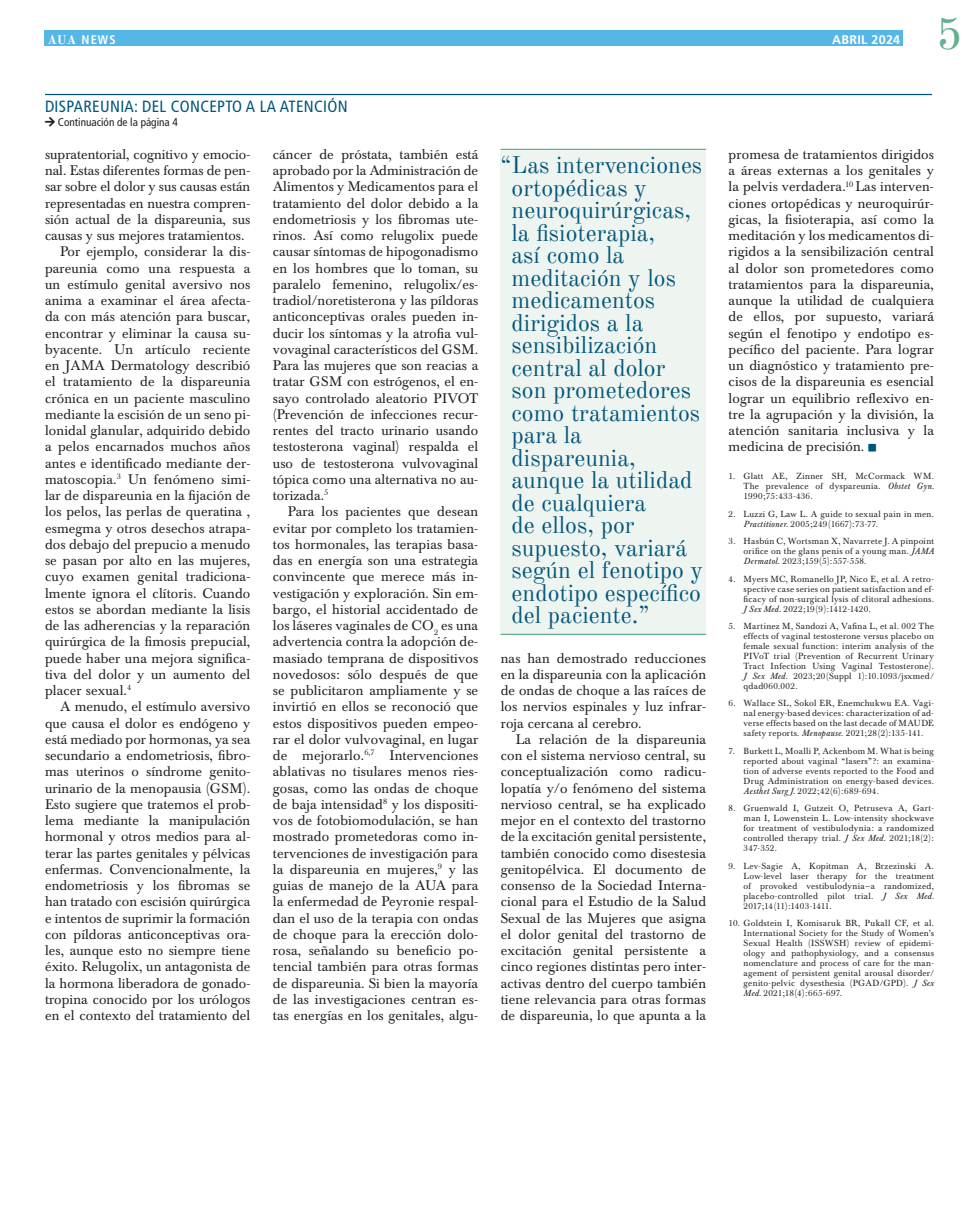
<style>
.page{position:relative;width:979px;height:1215px;background:#fff}
.page>*{position:absolute;margin:0;border:0;box-sizing:border-box;transform-origin:0 0}
.t1{font:45px "Old Standard TT";color:#65b18f}
.Quote_Callout{font:23.75px/22.5px "Old Standard TT";color:#00567a}
.Continuation{font:condensed 16.25px "Frutiger LT Pro";letter-spacing:.02em;color:#00567a}
.Paragraph{font:13.75px/16.2px "Baskerville BE";letter-spacing:.01em;color:#231f20;text-align:justify}
.t2{font:700 12.5px "Frutiger LT Pro";letter-spacing:.025em;color:#fff}
.t3{font:700 condensed 12.5px "Frutiger LT Pro";color:#fff}
.t4{font:condensed 11.25px "Frutiger LT Pro";color:#231f20}
.t5{font:8.75px/10px "Baskerville BE";letter-spacing:.03em;color:#231f20;text-align:justify}
.s1{font-family:"Old Standard TT";font-stretch:normal}
.s2{font-style:italic}
</style>
<div class="page">
<div style="left:45px;top:31px;width:858px;height:15px;background:#56b7e7"></div>
<hr style="left:45px;top:94px;width:887px;height:1px;background:#00567a">
<div style="left:500px;top:149px;width:206px;height:485px;background:#eef4f0"></div>
<hr style="left:500px;top:634px;width:206px;height:1px;background:#65b18f">
<hr style="left:500px;top:149px;width:206px;height:1px;background:#65b18f">
<p class="t3" style="left:48px;top:32px;width:70px"><span class="s1">AUA</span> NEWS</p>
<p class="t2" style="left:832px;top:32px;width:70px">ABRIL 2024</p>
<p class="Continuation" style="left:45px;top:97px;width:304px">DISPAREUNIA: DEL CONCEPTO A LA ATENCIÓN</p>
<p class="t4" style="left:45px;top:115px;width:134px">□▼ Continuación de la página 4</p>
<h1 class="t1" style="left:936px;top:0;width:28px">5</h1>
<p class="Paragraph" style="left:45px;top:146px;width:207px">supratentorial, cognitivo y emocio&shy;nal. Estas diferentes formas de pen&shy;sar sobre el dolor y sus causas están representadas en nuestra compren&shy;sión actual de la dispareunia, sus causas y sus mejores tratamientos.</p>
<p class="Paragraph" style="left:45px;top:244px;width:207px;text-indent:15px">Por ejemplo, considerar la dis&shy;pareunia como una respuesta a un estímulo genital aversivo nos anima a examinar el área afecta&shy;da con más atención para buscar, encontrar y eliminar la causa su&shy;byacente. Un artículo reciente en JAMA Dermatology describió el tratamiento de la dispareunia crónica en un paciente masculino mediante la escisión de un seno pi&shy;lonidal glanular, adquirido debido a pelos encarnados muchos años antes e identificado mediante der&shy;matoscopia.<sup>3</sup> Un fenómeno simi&shy;lar de dispareunia en la fijación de los pelos, las perlas de queratina , esmegma y otros desechos atrapa&shy;dos debajo del prepucio a menudo se pasan por alto en las mujeres, cuyo examen genital tradiciona&shy;lmente ignora el clítoris. Cuando estos se abordan mediante la lisis de las adherencias y la reparación quirúrgica de la fimosis prepucial, puede haber una mejora significa&shy;tiva del dolor y un aumento del placer sexual.<sup>4</sup></p>
<p class="Paragraph" style="left:45px;top:699px;width:207px;text-indent:15px">A menudo, el estímulo aversivo que causa el dolor es endógeno y está mediado por hormonas, ya sea secundario a endometriosis, fibro&shy;mas uterinos o síndrome genito&shy;urinario de la menopausia (GSM).<br>Esto sugiere que tratemos el prob&shy;lema mediante la manipulación hormonal y otros medios para al&shy;terar las partes genitales y pélvicas enfermas. Convencionalmente, la endometriosis y los fibromas se han tratado con escisión quirúrgica e intentos de suprimir la formación con píldoras anticonceptivas ora&shy;les, aunque esto no siempre tiene éxito. Relugolix, un antagonista de la hormona liberadora de gonado&shy;tropina conocido por los urólogos en el contexto del tratamiento del</p>
<p class="Paragraph" style="left:273px;top:146px;width:207px">cáncer de próstata, también está aprobado por la Administración de Alimentos y Medicamentos para el tratamiento del dolor debido a la endometriosis y los fibromas ute&shy;rinos. Así como relugolix puede causar síntomas de hipogonadismo en los hombres que lo toman, su paralelo femenino, relugolix/es&shy;tradiol/noretisterona y las píldoras anticonceptivas orales pueden in&shy;ducir los síntomas y la atrofia vul&shy;vovaginal característicos del GSM.<br>Para las mujeres que son reacias a tratar GSM con estrógenos, el en&shy;sayo controlado aleatorio PIVOT (Prevención de infecciones recur&shy;rentes del tracto urinario usando testosterona vaginal) respalda el uso de testosterona vulvovaginal tópica como una alternativa no au&shy;torizada.<sup>5</sup></p>
<p class="Paragraph" style="left:273px;top:504px;width:207px;text-indent:15px">Para los pacientes que desean evitar por completo los tratamien&shy;tos hormonales, las terapias basa&shy;das en energía son una estrategia convincente que merece más in&shy;vestigación y exploración. Sin em&shy;bargo, el historial accidentado de los láseres vaginales de CO<sub>2</sub> es una advertencia contra la adopción de&shy;masiado temprana de dispositivos novedosos: sólo después de que se publicitaron ampliamente y se invirtió en ellos se reconoció que estos dispositivos pueden empeo&shy;rar el dolor vulvovaginal, en lugar de mejorarlo.<sup>6,7</sup> Intervenciones ablativas no tisulares menos ries&shy;gosas, como las ondas de choque de baja intensidad<sup>8</sup> y los dispositi&shy;vos de fotobiomodulación, se han mostrado prometedoras como in&shy;tervenciones de investigación para la dispareunia en mujeres,<sup>9</sup> y las guias de manejo de la AUA para la enfermedad de Peyronie respal&shy;dan el uso de la terapia con ondas de choque para la erección dolo&shy;rosa, señalando su beneficio po&shy;tencial también para otras formas de dispareunia. Si bien la mayoría de las investigaciones centran es&shy;tas energías en los genitales, algu-</p>
<p class="Quote_Callout" style="left:511px;top:152px;width:193px;text-indent:-11px">“Las intervenciones ortopédicas y neuroquirúrgicas, la fisioterapia,<br>así como la meditación y los medicamentos dirigidos a la sensibilización central al dolor son prometedores como tratamientos para la dispareunia, aunque la utilidad de cualquiera<br>de ellos, por supuesto, variará según el fenotipo y endotipo específico del paciente.”</p>
<p class="Paragraph" style="left:501px;top:650px;width:207px">nas han demostrado reducciones en la dispareunia con la aplicación de ondas de choque a las raíces de los nervios espinales y luz infrar&shy;roja cercana al cerebro.</p>
<p class="Paragraph" style="left:501px;top:731px;width:207px;text-indent:15px">La relación de la dispareunia con el sistema nervioso central, su conceptualización como radicu&shy;lopatía y/o fenómeno del sistema nervioso central, se ha explicado mejor en el contexto del trastorno de la excitación genital persistente, también conocido como disestesia genitopélvica. El documento de consenso de la Sociedad Interna&shy;cional para el Estudio de la Salud Sexual de las Mujeres que asigna el dolor genital del trastorno de excitación genital persistente a cinco regiones distintas pero inter&shy;activas dentro del cuerpo también tiene relevancia para otras formas de dispareunia, lo que apunta a la</p>
<p class="Paragraph" style="left:728px;top:146px;width:207px">promesa de tratamientos dirigidos a áreas externas a los genitales y la pelvis verdadera.<sup>10</sup> Las interven&shy;ciones ortopédicas y neuroquirúr&shy;gicas, la fisioterapia, así como la meditación y los medicamentos di&shy;rigidos a la sensibilización central al dolor son prometedores como tratamientos para la dispareunia, aunque la utilidad de cualquiera de ellos, por supuesto, variará según el fenotipo y endotipo es&shy;pecífico del paciente. Para lograr un diagnóstico y tratamiento pre&shy;cisos de la dispareunia es esencial lograr un equilibrio reflexivo en&shy;tre la agrupación y la división, la atención sanitaria inclusiva y la medicina de precisión.</p>
<p class="t5" style="left:743px;top:472px;width:192px;text-indent:-15px">1. Glatt AE, Zinner SH, McCormack WM.<br>The prevalence of dyspareunia. <span class="s2">Obstet Gyn.<br></span>1990;75:433-436.</p>
<p class="t5" style="left:743px;top:509px;width:192px;text-indent:-15px">2. Luzzi G, Law L. A guide to sexual pain in men.<br><span class="s2">Practitioner.</span> 2005;249(1667):73-77.</p>
<p class="t5" style="left:743px;top:536px;width:192px;text-indent:-15px">3. Hasbún C, Wortsman X, Navarrete J. A pinpoint orifice on the glans penis of a young man. <span class="s2">JAMA Dermatol</span>. 2023;159(5):557-558.</p>
<p class="t5" style="left:743px;top:574px;width:192px;text-indent:-15px">4. Myers MC, Romanello JP, Nico E, et al. A retro&shy;spective case series on patient satisfaction and ef&shy;ficacy of non-surgical lysis of clitoral adhesions.<br><span class="s2">J Sex Med.</span> 2022;19(9):1412-1420.</p>
<p class="t5" style="left:743px;top:621px;width:192px;text-indent:-15px">5. Martinez M, Sandozi A, Vafina L, et al. 002 The effects of vaginal testosterone versus placebo on female sexual function: interim analysis of the PIVoT trial (Prevention of Recurrent Urinary Tract Infection Using Vaginal Testosterone).<br><span class="s2">J Sex Med.</span> 2023;20(Suppl 1):10.1093/jsxmed/ qdad060.002.</p>
<p class="t5" style="left:743px;top:699px;width:192px;text-indent:-15px">6. Wallace SL, Sokol ER, Enemchukwu EA. Vagi&shy;nal energy-based devices: characterization of ad&shy;verse effects based on the last decade of MAUDE safety reports. <span class="s2">Menopause</span>. 2021;28(2):135-141.</p>
<p class="t5" style="left:743px;top:746px;width:192px;text-indent:-15px">7. Burkett L, Moalli P, Ackenbom M. What is being reported about vaginal “lasers”?: an examina&shy;tion of adverse events reported to the Food and Drug Administration on energy-based devices.<br><span class="s2">Aesthet Surg J.</span> 2022;42(6):689-694.</p>
<p class="t5" style="left:743px;top:804px;width:192px;text-indent:-15px">8. Gruenwald I, Gutzeit O, Petruseva A, Gart&shy;man I, Lowenstein L. Low-intensity shockwave for treatment of vestibulodynia: a randomized controlled therapy trial. <span class="s2">J Sex Med.</span> 2021;18(2):<br>347-352.</p>
<p class="t5" style="left:743px;top:861px;width:192px;text-indent:-15px">9. Lev-Sagie A, Kopitman A, Brzezinski A.<br>Low-level laser therapy for the treatment of provoked vestibulodynia—a randomized, placebo-controlled pilot trial. <span class="s2">J Sex Med.<br></span>2017;14(11):1403-1411.</p>
<p class="t5" style="left:743px;top:918px;width:192px;text-indent:-15px">10. Goldstein I, Komisaruk BR, Pukall CF, et al.<br>International Society for the Study of Women’s Sexual Health (ISSWSH) review of epidemi&shy;ology and pathophysiology, and a consensus nomenclature and process of care for the man&shy;agement of persistent genital arousal disorder/ genito-pelvic dysesthesia (PGAD/GPD). <span class="s2">J Sex Med.</span> 2021;18(4):665-697.</p>
</div>
